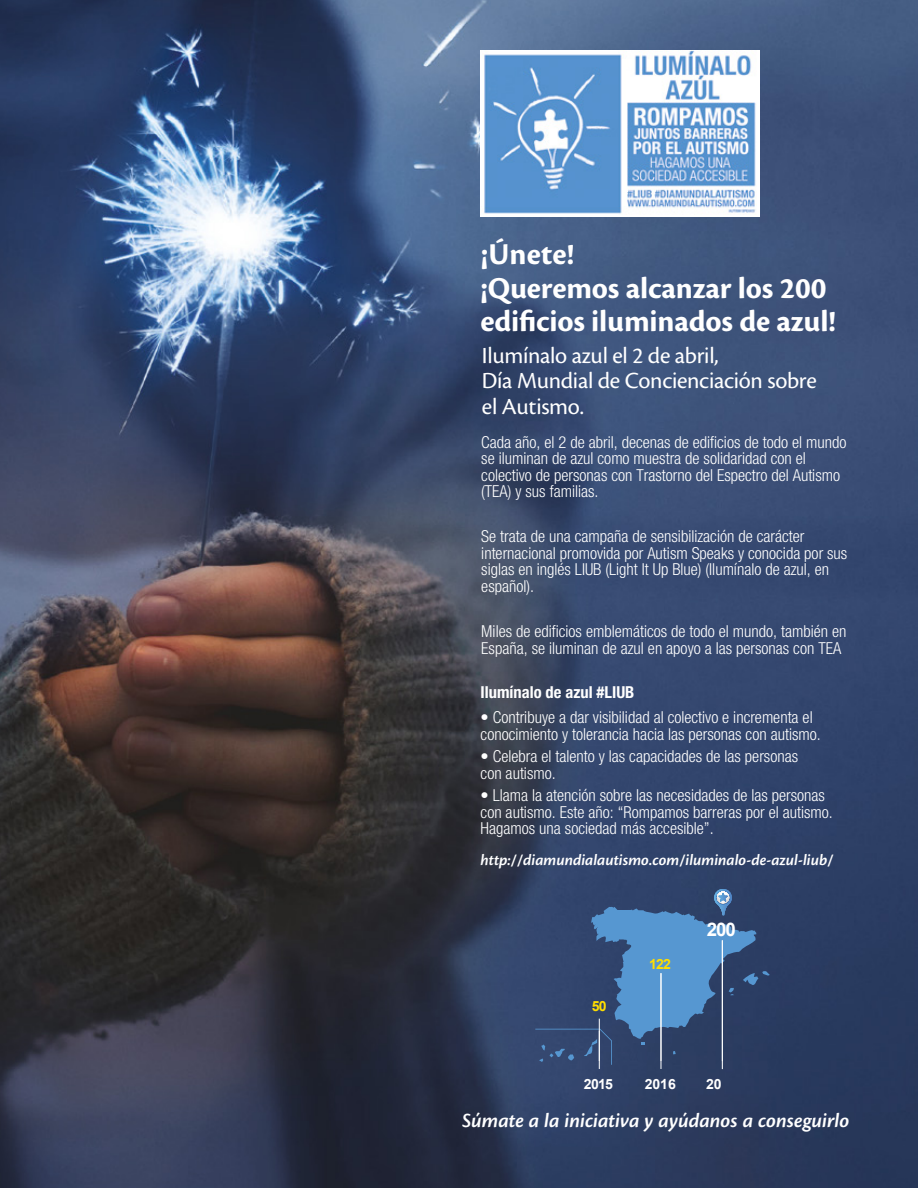
<style>
.page{position:relative;width:918px;height:1188px;background:#fff}
.page>*{position:absolute;margin:0;border:0;box-sizing:border-box;transform-origin:0 0}
.t1{font:700 31.5px/33px "Cronos Pro";letter-spacing:-.005em;color:#fff}
.t2{font:24px/25.5px "Cronos Pro";letter-spacing:-.01em;color:#fff}
.t3{font:italic 600 20.85px "Cronos Pro";color:#fff}
.t4{font:700 18.75px "Arial";color:#fff}
.t5{font:300 condensed 16.5px/16.5px "Helvetica Neue LT Pro";color:#fff}
.t6{font:700 condensed 16.5px "Helvetica Neue LT Pro";color:#fff}
.t7{font:italic 600 16.35px "Cronos Pro";color:#fff}
.t8{font:700 14.1px "Arial";letter-spacing:-.005em;color:#fff}
.t9{font:700 14.1px "Arial";color:#ffde00}
</style>
<div class="page">
<img style="left:0;top:0;width:918px;height:1188px">
<img style="left:481px;top:51px;width:278px;height:166px">
<hr style="left:661px;top:973px;width:1px;height:96px;background:#fff">
<svg style="left:535px;top:889px;width:235px;height:176px;background:#3b5c88"></svg>
<hr style="left:722px;top:940px;width:1px;height:129px;background:#fff">
<hr style="left:599px;top:1019px;width:1px;height:50px;background:#fff">
<h1 class="t1" style="left:480px;top:239px;width:357px">¡Únete!<br>¡Queremos alcanzar los 200 edificios iluminados de azul!</h1>
<h2 class="t2" style="left:482px;top:343px;width:336px">Ilumínalo azul el 2 de abril,<br>Día Mundial de Concienciación sobre el Autismo.</h2>
<p class="t5" style="left:481px;top:434px;width:367px">Cada año, el 2 de abril, decenas de edificios de todo el mundo se iluminan de azul como muestra de solidaridad con el colectivo de personas con Trastorno del Espectro del Autismo (TEA) y sus familias.</p>
<p class="t5" style="left:481px;top:528px;width:368px">Se trata de una campaña de sensibilización de carácter internacional promovida por Autism Speaks y conocida por sus siglas en inglés LIUB (Light It Up Blue) (Ilumínalo de azul, en español).</p>
<p class="t5" style="left:481px;top:623px;width:367px">Miles de edificios emblemáticos de todo el mundo, también en<br>España, se iluminan de azul en apoyo a las personas con TEA</p>
<p class="t6" style="left:481px;top:682px;width:155px">Ilumínalo de azul #LIUB</p>
<p class="t5" style="left:481px;top:709px;width:342px">• Contribuye a dar visibilidad al colectivo e incrementa el conocimiento y tolerancia hacia las personas con autismo.</p>
<p class="t5" style="left:481px;top:748px;width:319px">• Celebra el talento y las capacidades de las personas con autismo.</p>
<p class="t5" style="left:481px;top:787px;width:354px">• Llama la atención sobre las necesidades de las personas con autismo. Este año: “Rompamos barreras por el autismo.<br>Hagamos una sociedad más accesible”.</p>
<p class="t7" style="left:481px;top:850px;width:354px">http://diamundialautismo.com/iluminalo-de-azul-liub/</p>
<p class="t9" style="left:592px;top:997px;width:16px">50</p>
<p class="t8" style="left:584px;top:1074px;width:30px">2015</p>
<p class="t9" style="left:649px;top:954px;width:23px">122</p>
<p class="t4" style="left:707px;top:917px;width:31px">200</p>
<p class="t8" style="left:645px;top:1074px;width:33px">2016</p>
<p class="t8" style="left:706px;top:1074px;width:17px">20</p>
<p class="t3" style="left:462px;top:1109px;width:389px">Súmate a la iniciativa y ayúdanos a conseguirlo</p>
</div>
